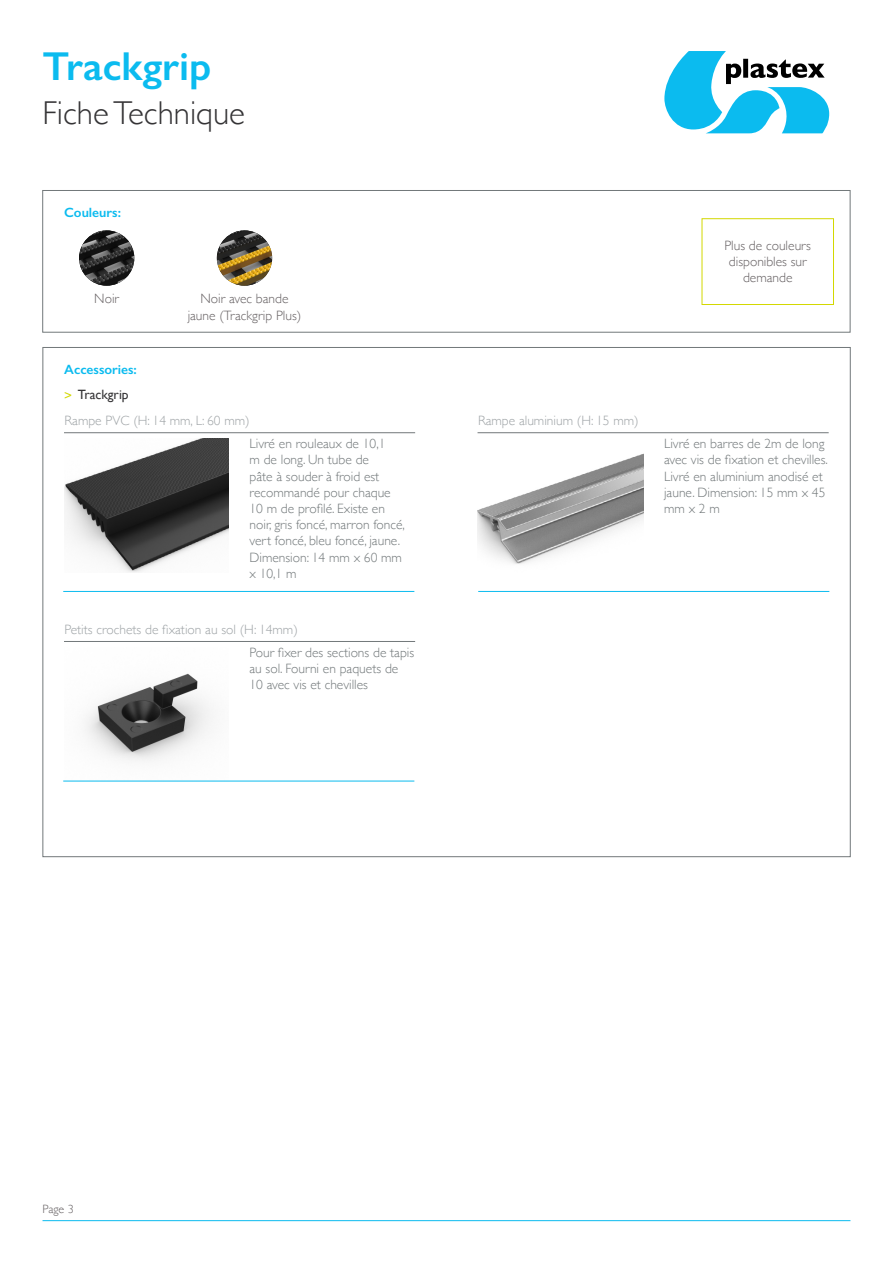
<style>
.page{position:relative;width:893px;height:1263px;background:#fff}
.page>*{position:absolute;margin:0;border:0;box-sizing:border-box;transform-origin:0 0}
.t1{font:600 40.5px "Gill Sans";color:#0bbbef}
.t2{font:300 33px "Gill Sans";color:#353436}
.t3{font:300 13.5px/16.2px "Gill Sans";color:#72787a}
.t4{font:300 13.5px "Gill Sans";color:#9ea3a6}
.t5{font:300 13.5px/16.2px "Gill Sans";color:#656062;text-align:center}
.t6{font:600 13.5px/24.2px "Gill Sans";color:#0bbbef}
.t7{font:300 12px "Gill Sans";color:#656062}
.s1{font-weight:400;color:#d3d800}
.s2{font-weight:400;color:#353436}
</style>
<div class="page">
<svg style="left:664px;top:51px;width:165px;height:82px"></svg>
<hr style="left:43px;top:1220px;width:807px;height:1px;background:#0bbbef">
<div style="left:43px;top:190px;width:807px;height:142px;border:1px solid #72787a"></div>
<div style="left:702px;top:218px;width:132px;height:87px;border:1px solid #d3d800"></div>
<img style="left:79px;top:230px;width:55px;height:56px;border-radius:28px">
<img style="left:217px;top:230px;width:55px;height:56px;border-radius:28px">
<hr style="left:64px;top:432px;width:351px;height:1px;background:#72787a">
<img style="left:65px;top:439px;width:163px;height:133px">
<hr style="left:63px;top:591px;width:351px;height:1px;background:#0bbbef">
<hr style="left:478px;top:432px;width:351px;height:1px;background:#72787a">
<img style="left:477px;top:454px;width:166px;height:110px">
<hr style="left:478px;top:591px;width:351px;height:1px;background:#0bbbef">
<hr style="left:64px;top:641px;width:351px;height:1px;background:#72787a">
<img style="left:65px;top:673px;width:163px;height:108px">
<hr style="left:63px;top:781px;width:351px;height:1px;background:#0bbbef">
<h1 class="t1" style="left:43px;top:42px;width:170px">Trackgrip</h1>
<h2 class="t2" style="left:43px;top:87px;width:204px">Fiche Technique</h2>
<p class="t6" style="left:64px;top:201px;width:58px">Couleurs:</p>
<p class="t5" style="left:94px;top:290px;width:26px">Noir</p>
<p class="t5" style="left:188px;top:290px;width:115px">Noir avec bande jaune (Trackgrip Plus)</p>
<p class="t6" style="left:64px;top:358px;width:74px">Accessories: <span class="s1">&gt;</span> <span class="s2">Trackgrip</span></p>
<p class="t4" style="left:65px;top:410px;width:187px">Rampe PVC (H: 14 mm, L: 60 mm)</p>
<p class="t3" style="left:250px;top:435px;width:157px">Livré en rouleaux de 10,1<br>m de long. Un tube de<br>pâte à souder à froid est recommandé pour chaque<br>10 m de profilé. Existe en noir, gris foncé, marron foncé, vert foncé, bleu foncé, jaune.<br>Dimension: 14 mm x 60 mm x 10,1 m</p>
<p class="t4" style="left:65px;top:619px;width:235px">Petits crochets de fixation au sol (H: 14mm)</p>
<p class="t3" style="left:250px;top:644px;width:166px">Pour fixer des sections de tapis au sol. Fourni en paquets de<br>10 avec vis et chevilles</p>
<p class="t5" style="left:724px;top:237px;width:88px">Plus de couleurs disponibles sur demande</p>
<p class="t4" style="left:478px;top:410px;width:162px">Rampe aluminium (H: 15 mm)</p>
<p class="t3" style="left:664px;top:435px;width:165px">Livré en barres de 2m de long avec vis de fixation et chevilles.<br>Livré en aluminium anodisé et jaune. Dimension: 15 mm x 45 mm x 2 m</p>
<p class="t7" style="left:43px;top:1200px;width:33px">Page 3</p>
</div>
